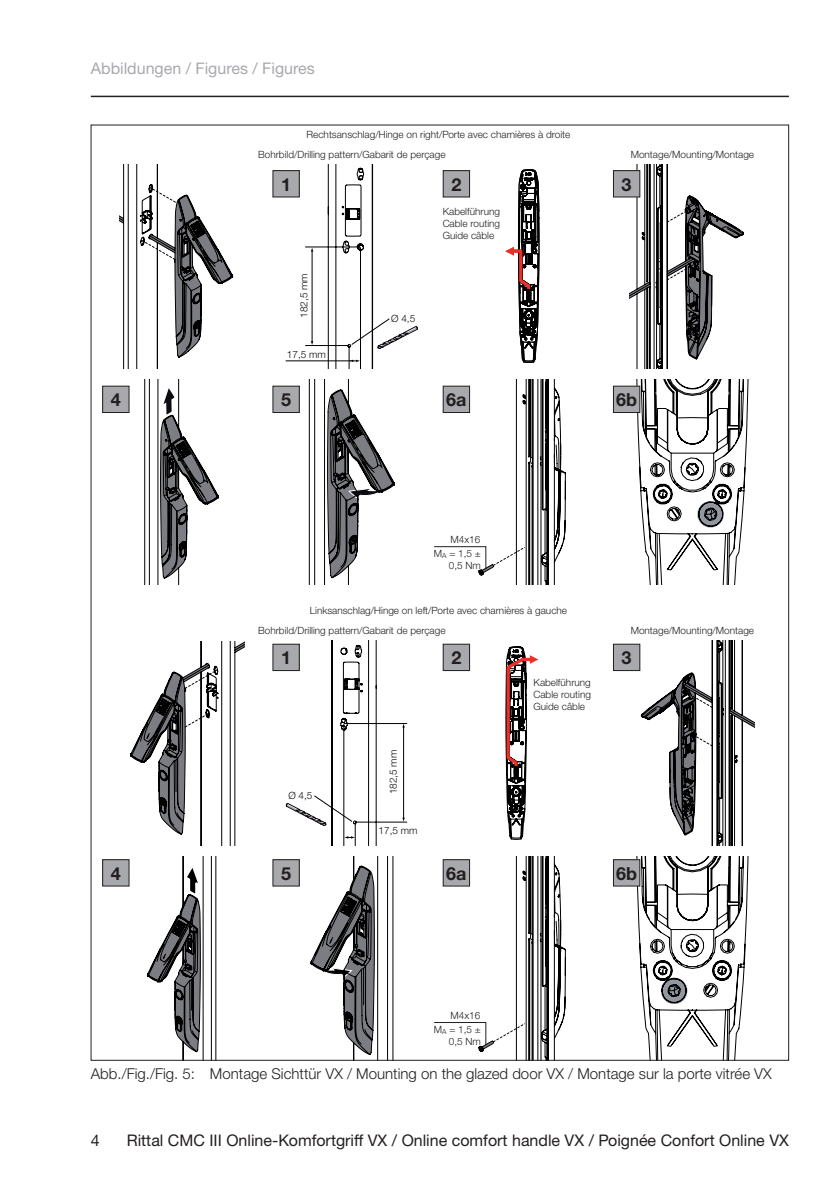
<style>
.page{position:relative;width:840px;height:1191px;background:#fff}
.page>*{position:absolute;margin:0;border:0;box-sizing:border-box;transform-origin:0 0}
.t1{font:700 18px "Neue Helvetica For Rittal";color:#231f20}
.t2{font:16px "Neue Helvetica For Rittal";color:#231f20}
.t3{font:16px "Neue Helvetica For Rittal";color:#a8a9ad}
.t4{font:300 15px "Neue Helvetica For Rittal";color:#231f20}
.t5{font:300 10px/12px "Neue Helvetica For Rittal";color:#231f20;text-align:justify}
.t6{font:300 10px "Neue Helvetica For Rittal";color:#0e0b11}
</style>
<div class="page">
<hr style="left:91px;top:96px;width:697px;height:1px;background:#231f20">
<svg style="left:613px;top:856px;width:136px;height:202px"></svg>
<svg style="left:276px;top:856px;width:117px;height:202px"></svg>
<svg style="left:147px;top:856px;width:69px;height:202px"></svg>
<svg style="left:640px;top:641px;width:114px;height:204px"></svg>
<svg style="left:505px;top:646px;width:34px;height:194px"></svg>
<svg style="left:285px;top:641px;width:122px;height:204px"></svg>
<svg style="left:130px;top:641px;width:114px;height:204px"></svg>
<svg style="left:613px;top:380px;width:136px;height:204px"></svg>
<svg style="left:284px;top:380px;width:111px;height:204px"></svg>
<svg style="left:144px;top:380px;width:75px;height:204px"></svg>
<svg style="left:629px;top:164px;width:114px;height:205px"></svg>
<svg style="left:505px;top:169px;width:35px;height:194px"></svg>
<hr style="left:286px;top:360px;width:65px;height:1px;background:#000">
<svg style="left:305px;top:164px;width:113px;height:205px"></svg>
<hr style="left:360px;top:248px;width:1px;height:121px;background:#000">
<svg style="left:119px;top:164px;width:114px;height:205px"></svg>
<svg style="left:434px;top:380px;width:132px;height:204px"></svg>
<div style="left:273px;top:171px;width:26px;height:26px;background:#a8a9ad"></div>
<div style="left:443px;top:171px;width:26px;height:26px;background:#a8a9ad"></div>
<div style="left:442px;top:170px;width:28px;height:27px;border:1px solid #231f20"></div>
<div style="left:613px;top:171px;width:26px;height:26px;background:#a8a9ad"></div>
<div style="left:612px;top:170px;width:28px;height:27px;border:1px solid #231f20"></div>
<div style="left:273px;top:386px;width:26px;height:26px;background:#a8a9ad"></div>
<div style="left:272px;top:386px;width:27px;height:27px;border:1px solid #231f20"></div>
<div style="left:443px;top:386px;width:26px;height:26px;background:#a8a9ad"></div>
<div style="left:442px;top:386px;width:28px;height:27px;border:1px solid #231f20"></div>
<div style="left:613px;top:386px;width:26px;height:26px;background:#a8a9ad"></div>
<div style="left:612px;top:386px;width:28px;height:27px;border:1px solid #231f20"></div>
<div style="left:103px;top:386px;width:26px;height:26px;background:#a8a9ad"></div>
<div style="left:102px;top:386px;width:27px;height:27px;border:1px solid #231f20"></div>
<div style="left:273px;top:644px;width:26px;height:26px;background:#a8a9ad"></div>
<div style="left:272px;top:643px;width:27px;height:28px;border:1px solid #231f20"></div>
<div style="left:443px;top:644px;width:26px;height:26px;background:#a8a9ad"></div>
<div style="left:442px;top:643px;width:28px;height:28px;border:1px solid #231f20"></div>
<div style="left:613px;top:644px;width:26px;height:26px;background:#a8a9ad"></div>
<div style="left:612px;top:643px;width:28px;height:28px;border:1px solid #231f20"></div>
<div style="left:273px;top:859px;width:26px;height:27px;background:#a8a9ad"></div>
<div style="left:613px;top:859px;width:26px;height:27px;background:#a8a9ad"></div>
<div style="left:612px;top:859px;width:28px;height:27px;border:1px solid #231f20"></div>
<div style="left:103px;top:859px;width:26px;height:27px;background:#a8a9ad"></div>
<div style="left:102px;top:859px;width:27px;height:27px;border:1px solid #231f20"></div>
<svg style="left:433px;top:856px;width:168px;height:204px"></svg>
<h2 class="t3" style="left:91px;top:59px;width:225px">Abbildungen / Figures / Figures</h2>
<p class="t5" style="left:306px;top:128px;width:265px">Rechtsanschlag/Hinge on right/Porte avec charnières à droite</p>
<p class="t5" style="left:630px;top:148px;width:125px">Montage/Mounting/Montage</p>
<p class="t5" style="left:258px;top:148px;width:189px">Bohrbild/Drilling pattern/Gabarit de perçage</p>
<h1 class="t1" style="left:281px;top:173px;width:12px">1</h1>
<h1 class="t1" style="left:451px;top:173px;width:12px">2</h1>
<h1 class="t1" style="left:621px;top:173px;width:12px">3</h1>
<p class="t6" style="left:297px;top:318px;width:46px;rotate:-90deg">182,5 mm</p>
<p class="t6" style="left:287px;top:348px;width:40px">17,5 mm</p>
<p class="t5" style="left:442px;top:205px;width:59px">Kabelführung Cable routing Guide câble</p>
<p class="t6" style="left:391px;top:312px;width:26px">Ø 4,5</p>
<h1 class="t1" style="left:111px;top:389px;width:12px">4</h1>
<h1 class="t1" style="left:281px;top:389px;width:12px">5</h1>
<h1 class="t1" style="left:446px;top:389px;width:22px">6a</h1>
<h1 class="t1" style="left:615px;top:389px;width:23px">6b</h1>
<p class="t5" style="left:450px;top:533px;width:31px">M4x16</p>
<p class="t5" style="left:433px;top:548px;width:48px;text-align:right">M<sub>A</sub> = 1,5 ±<br>0,5 Nm</p>
<p class="t5" style="left:258px;top:601px;width:310px;line-height:19.8px;text-indent:52px">Linksanschlag/Hinge on left/Porte avec charnières à gauche<br>Bohrbild/Drilling pattern/Gabarit de perçage</p>
<p class="t5" style="left:630px;top:624px;width:125px">Montage/Mounting/Montage</p>
<h1 class="t1" style="left:281px;top:646px;width:12px">1</h1>
<h1 class="t1" style="left:451px;top:646px;width:12px">2</h1>
<h1 class="t1" style="left:621px;top:646px;width:12px">3</h1>
<p class="t6" style="left:288px;top:789px;width:26px">Ø 4,5</p>
<p class="t6" style="left:387px;top:794px;width:46px;rotate:-90deg">182,5 mm</p>
<p class="t6" style="left:378px;top:824px;width:40px">17,5 mm</p>
<p class="t5" style="left:533px;top:676px;width:59px">Kabelführung Cable routing Guide câble</p>
<h1 class="t1" style="left:111px;top:862px;width:12px">4</h1>
<h1 class="t1" style="left:281px;top:862px;width:12px">5</h1>
<h1 class="t1" style="left:446px;top:862px;width:22px">6a</h1>
<h1 class="t1" style="left:615px;top:862px;width:23px">6b</h1>
<p class="t5" style="left:433px;top:1007px;width:48px;line-height:14.8px;text-align:right">M4x16<br>M<sub>A</sub> = 1,5 ±</p>
<p class="t5" style="left:448px;top:1035px;width:34px">0,5 Nm</p>
<h3 class="t4" style="left:91px;top:1064px;width:682px">Abb./Fig./Fig. 5: Montage Sichttür VX / Mounting on the glazed door VX / Montage sur la porte vitrée VX</h3>
<h2 class="t2" style="left:91px;top:1130px;width:10px">4</h2>
<h2 class="t2" style="left:127px;top:1130px;width:663px">Rittal CMC III Online-Komfortgriff VX / Online comfort handle VX / Poignée Confort Online VX</h2>
</div>
